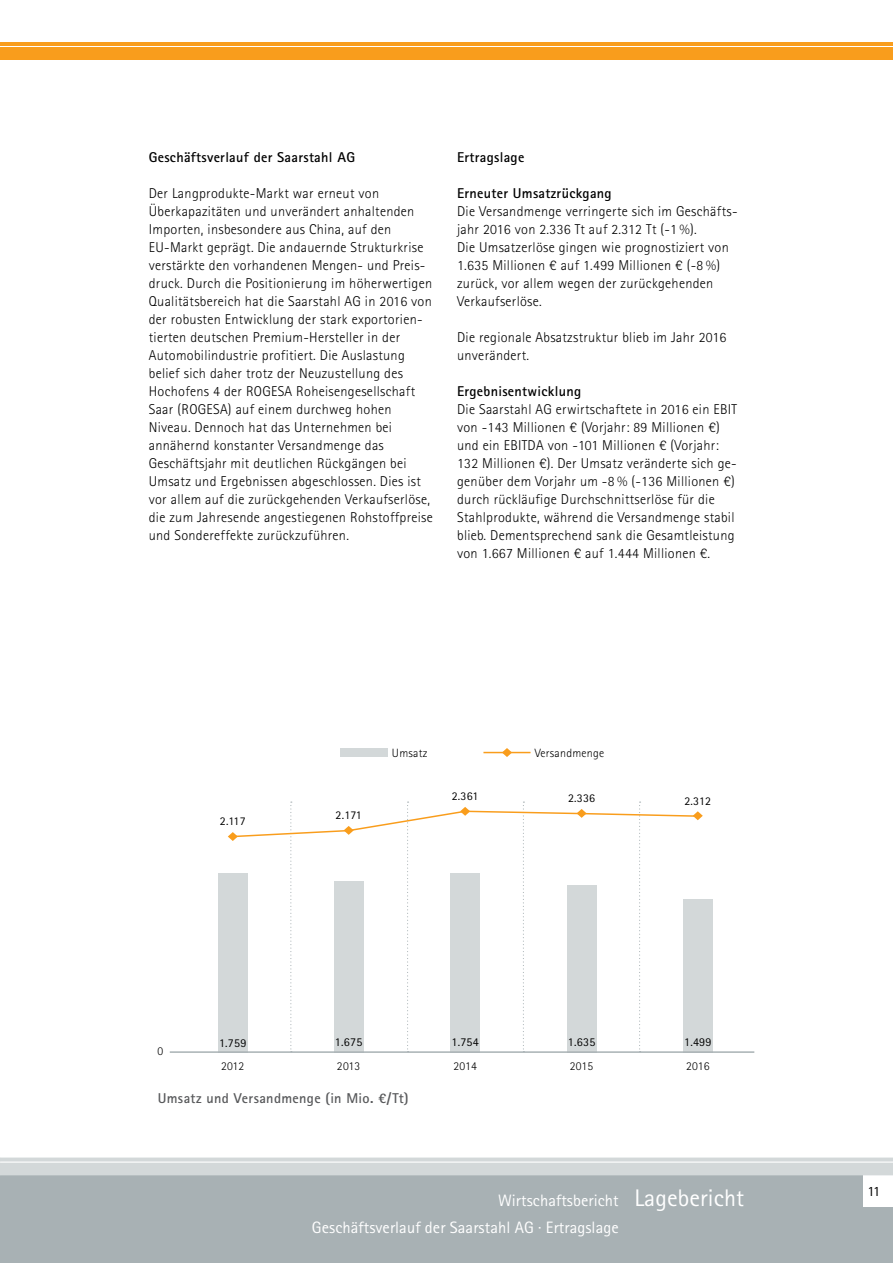
<style>
.page{position:relative;width:893px;height:1263px;background:#fff}
.page>*{position:absolute;margin:0;border:0;box-sizing:border-box;transform-origin:0 0}
.t1{font:16.5px/27px "Agfa Rotis Sans Serif";letter-spacing:.005em;color:#fff}
.t2{font:300 14.25px/18px "Agfa Rotis Sans Serif";letter-spacing:.02em;color:#000}
.t3{font:700 14.25px "Agfa Rotis Sans Serif";letter-spacing:.02em;color:#000}
.t4{font:700 14.25px "Agfa Rotis Sans Serif";letter-spacing:.02em;color:#58595b}
.t5{font:14.25px "Agfa Rotis Sans Serif";color:#000}
.t6{font:300 12px "Agfa Rotis Sans Serif";letter-spacing:.02em;color:#000}
.t7{font:12px "Agfa Rotis Sans Serif";letter-spacing:.02em;color:#000}
.t8{font:11.85px "Agfa Rotis Sans Serif";letter-spacing:.02em;color:#000}
.s1{font-family:"Myriad Pro"}
.s2{font-size:24px}
</style>
<div class="page">
<div style="left:341px;top:749px;width:47px;height:8px;background:#d3d8d9"></div>
<hr style="left:483px;top:752px;width:47px;height:1px;background:#f99d1c">
<svg style="left:502px;top:748px;width:10px;height:9px"></svg>
<svg style="left:228px;top:801px;width:475px;height:250px"></svg>
<div style="left:218px;top:873px;width:30px;height:180px;background:#d3d8d9"></div>
<div style="left:334px;top:881px;width:30px;height:172px;background:#d3d8d9"></div>
<div style="left:450px;top:873px;width:30px;height:180px;background:#d3d8d9"></div>
<div style="left:567px;top:885px;width:29px;height:168px;background:#d3d8d9"></div>
<div style="left:683px;top:899px;width:30px;height:154px;background:#d3d8d9"></div>
<hr style="left:170px;top:1051px;width:584px;height:2px;background:#a8b1b4">
<div style="left:0;top:1173px;width:893px;height:90px;background:#a8b1b4"></div>
<div style="left:863px;top:1175px;width:30px;height:31px;background:#fff"></div>
<svg style="left:0;top:1158px;width:893px;height:17px;background:#d5dadb"></svg>
<div style="left:0;top:47px;width:893px;height:13px;background:#f99d1c"></div>
<hr style="left:0;top:42px;width:893px;height:4px;background:#f99d1c">
<p class="t3" style="left:149px;top:148px;width:208px">Geschäftsverlauf der Saarstahl AG</p>
<p class="t2" style="left:149px;top:184px;width:286px">Der Langprodukte-Markt war erneut von Überkapazitäten und unverändert anhaltenden Importen, insbesondere aus China, auf den EU-Markt geprägt. Die andauernde Strukturkrise verstärkte den vorhandenen Mengen- und Preis&shy;druck. Durch die Positionierung im höherwertigen Qualitätsbereich hat die Saarstahl AG in 2016 von der robusten Entwicklung der stark exportorien&shy;tierten deutschen Premium-Hersteller in der Automobilindustrie profitiert. Die Auslastung belief sich daher trotz der Neuzustellung des Hochofens 4 der ROGESA Roheisengesellschaft Saar (ROGESA) auf einem durchweg hohen Niveau. Dennoch hat das Unternehmen bei annähernd konstanter Versandmenge das Geschäftsjahr mit deutlichen Rückgängen bei Umsatz und Ergebnissen abgeschlossen. Dies ist vor allem auf die zurückgehenden Verkaufserlöse, die zum Jahresende angestiegenen Rohstoffpreise und Sondereffekte zurückzuführen.</p>
<p class="t3" style="left:457px;top:148px;width:69px">Ertragslage</p>
<p class="t3" style="left:457px;top:184px;width:156px">Erneuter Umsatzrückgang</p>
<p class="t2" style="left:457px;top:202px;width:282px">Die Versandmenge verringerte sich im Geschäfts&shy;jahr 2016 von 2.336 Tt auf 2.312 Tt (-1 <span class="s1">%</span>).<br>Die Umsatzerlöse gingen wie prognostiziert von 1.635 Millionen € auf 1.499 Millionen € (-8 <span class="s1">%</span>) zurück, vor allem wegen der zurückgehenden Verkaufserlöse.</p>
<p class="t2" style="left:457px;top:328px;width:271px">Die regionale Absatzstruktur blieb im Jahr 2016 unverändert.</p>
<p class="t3" style="left:457px;top:382px;width:126px">Ergebnisentwicklung</p>
<p class="t2" style="left:457px;top:400px;width:281px">Die Saarstahl AG erwirtschaftete in 2016 ein EBIT von -143 Millionen € (Vorjahr: 89 Millionen €) und ein EBITDA von -101 Millionen € (Vorjahr:<br>132 Millionen €). Der Umsatz veränderte sich ge&shy;genüber dem Vorjahr um -8 <span class="s1">%</span> (-136 Millionen €) durch rückläufige Durchschnittserlöse für die Stahlprodukte, während die Versandmenge stabil blieb. Dementsprechend sank die Gesamtleistung von 1.667 Millionen € auf 1.444 Millionen €.</p>
<p class="t8" style="left:220px;top:814px;width:27px">2.117</p>
<p class="t8" style="left:336px;top:808px;width:28px">2.171</p>
<p class="t6" style="left:392px;top:746px;width:37px">Umsatz</p>
<p class="t6" style="left:535px;top:746px;width:71px">Versandmenge</p>
<p class="t8" style="left:452px;top:789px;width:28px">2.361</p>
<p class="t8" style="left:568px;top:791px;width:29px">2.336</p>
<p class="t8" style="left:684px;top:794px;width:28px">2.312</p>
<p class="t6" style="left:158px;top:1044px;width:7px">0</p>
<p class="t7" style="left:219px;top:1035px;width:29px">1.759</p>
<p class="t7" style="left:335px;top:1035px;width:29px">1.675</p>
<p class="t7" style="left:451px;top:1035px;width:29px">1.754</p>
<p class="t7" style="left:568px;top:1035px;width:29px">1.635</p>
<p class="t7" style="left:684px;top:1035px;width:29px">1.499</p>
<p class="t6" style="left:221px;top:1059px;width:25px">2012</p>
<p class="t6" style="left:337px;top:1059px;width:25px">2013</p>
<p class="t6" style="left:453px;top:1059px;width:25px">2014</p>
<p class="t6" style="left:570px;top:1059px;width:25px">2015</p>
<p class="t6" style="left:686px;top:1059px;width:25px">2016</p>
<p class="t4" style="left:158px;top:1089px;width:252px">Umsatz und Versandmenge (in Mio. €/Tt)</p>
<p class="t1" style="left:312px;top:1186px;width:434px;text-indent:186px">Wirtschaftsbericht <span class="s2">Lagebericht<br></span>Geschäftsverlauf der Saarstahl AG · Ertragslage</p>
<p class="t5" style="left:867px;top:1182px;width:14px">11</p>
</div>
